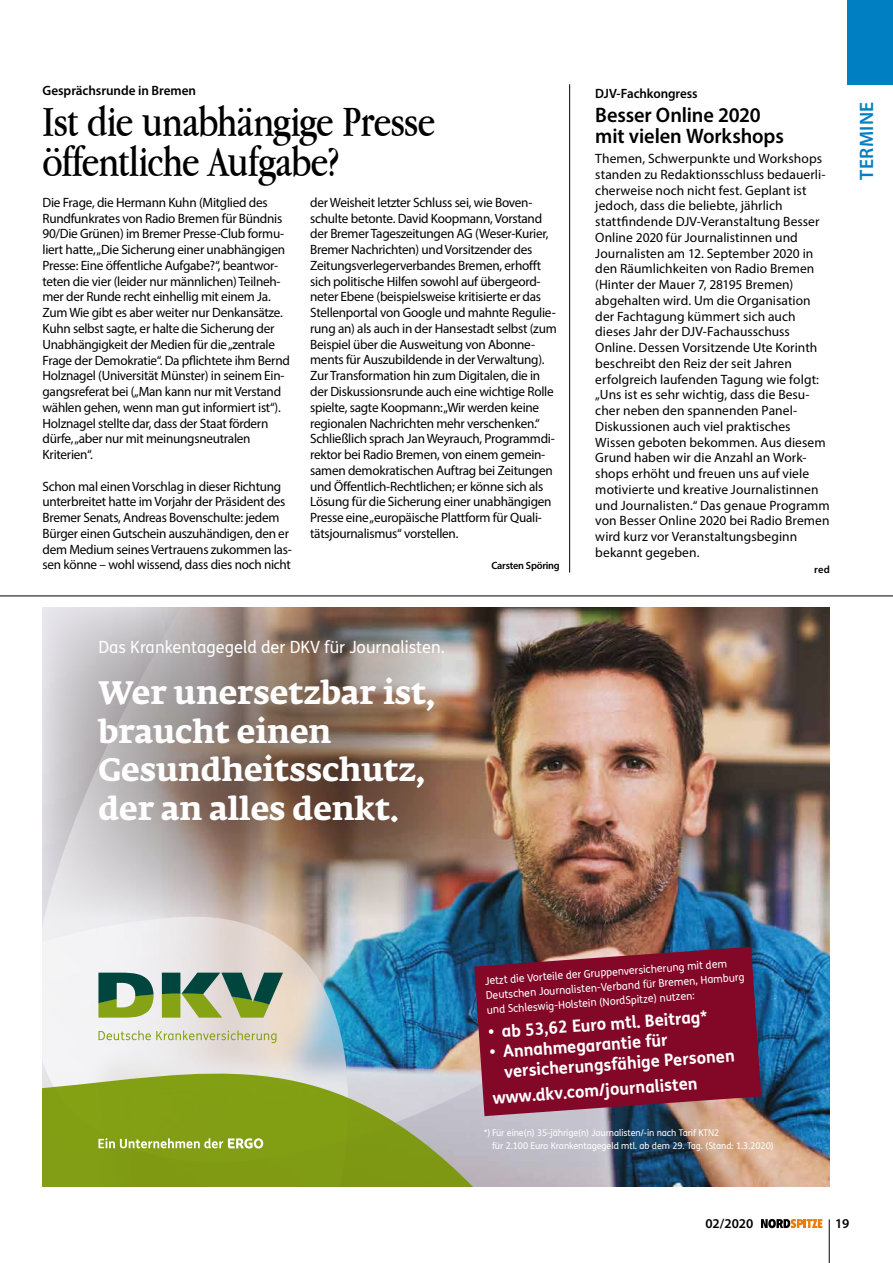
<style>
.page{position:relative;width:893px;height:1263px;background:#fff}
.page>*{position:absolute;margin:0;border:0;box-sizing:border-box;transform-origin:0 0}
.t1{font:45px/40.5px "Apple Garamond";letter-spacing:-.015em;color:#000}
.t2{font:700 32.25px/38.7px "Fedra Serif A Pro";color:#fff}
.t3{font:600 21px/21px "Myriad Pro";letter-spacing:-.005em;color:#000}
.t4{font:600 19.5px "Myriad Pro";letter-spacing:.02em;color:#007fc3}
.t5{font:700 16.8px/20.2px "FS Me";color:#fff}
.t6{font:16.8px "FS Me";color:#fff}
.t7{font:13.5px/15.8px "Myriad Pro";letter-spacing:-.02em;color:#000}
.t8{font:13.5px/15.8px "Myriad Pro";letter-spacing:.005em;color:#000}
.t9{font:600 13.5px "Myriad Pro";letter-spacing:-.005em;color:#000}
.t10{font:10.8px/14.7px "FS Me";color:#fff}
.t11{font:600 10.5px "Myriad Pro";letter-spacing:-.02em;color:#000}
.t12{font:9.15px/13px "FS Me";letter-spacing:-.005em;color:#fff}
</style>
<div class="page">
<svg style="left:761px;top:1219px;width:61px;height:10px"></svg>
<hr style="left:829px;top:1219px;width:1px;height:44px;background:#000">
<div style="left:848px;top:0;width:45px;height:85px;background:#007fc3"></div>
<hr style="left:0;top:596px;width:893px;height:1px;background:#000">
<img style="left:43px;top:607px;width:786px;height:579px">
<svg style="left:98px;top:1030px;width:178px;height:13px"></svg>
<svg style="left:98px;top:973px;width:56px;height:45px"></svg>
<svg style="left:162px;top:973px;width:121px;height:45px"></svg>
<svg style="left:98px;top:1138px;width:165px;height:10px"></svg>
<svg style="left:474px;top:947px;width:287px;height:169px;fill:#830828"></svg>
<hr style="left:569px;top:84px;width:1px;height:488px;background:#000">
<p class="t9" style="left:43px;top:82px;width:155px">Gesprächsrunde in Bremen</p>
<h1 class="t1" style="left:43px;top:100px;width:395px">Ist die unabhängige Presse öffentliche Aufgabe?</h1>
<p class="t7" style="left:43px;top:194px;width:249px">Die Frage, die Hermann Kuhn (Mitglied des Rundfunkrates von Radio Bremen für Bündnis 90/Die Grünen) im Bremer Presse-Club formu&shy;liert hatte, „Die Sicherung einer unabhängigen Presse: Eine öffentliche Aufgabe?“, beantwor&shy;teten die vier (leider nur männlichen) Teilneh&shy;mer der Runde recht einhellig mit einem Ja.<br>Zum Wie gibt es aber weiter nur Denkansätze.<br>Kuhn selbst sagte, er halte die Sicherung der Unabhängigkeit der Medien für die „zentrale Frage der Demokratie“. Da pflichtete ihm Bernd Holznagel (Universität Münster) in seinem Ein&shy;gangsreferat bei („Man kann nur mit Verstand wählen gehen, wenn man gut informiert ist“).<br>Holznagel stellte dar, dass der Staat fördern dürfe, „aber nur mit meinungsneutralen Kriterien“.</p>
<p class="t7" style="left:43px;top:478px;width:251px">Schon mal einen Vorschlag in dieser Richtung unterbreitet hatte im Vorjahr der Präsident des Bremer Senats, Andreas Bovenschulte: jedem Bürger einen Gutschein auszuhändigen, den er dem Medium seines Vertrauens zukommen las&shy;sen könne – wohl wissend, dass dies noch nicht</p>
<p class="t7" style="left:310px;top:194px;width:248px">der Weisheit letzter Schluss sei, wie Boven&shy;schulte betonte. David Koopmann, Vorstand der Bremer Tageszeitungen AG (Weser-Kurier, Bremer Nachrichten) und Vorsitzender des Zeitungsverlegerverbandes Bremen, erhofft sich politische Hilfen sowohl auf übergeord&shy;neter Ebene (beispielsweise kritisierte er das Stellenportal von Google und mahnte Regulie&shy;rung an) als auch in der Hansestadt selbst (zum Beispiel über die Ausweitung von Abonne&shy;ments für Auszubildende in der Verwaltung).<br>Zur Transformation hin zum Digitalen, die in der Diskussionsrunde auch eine wichtige Rolle spielte, sagte Koopmann: „Wir werden keine regionalen Nachrichten mehr verschenken.“ Schließlich sprach Jan Weyrauch, Programmdi&shy;rektor bei Radio Bremen, von einem gemein&shy;samen demokratischen Auftrag bei Zeitungen und Öffentlich-Rechtlichen; er könne sich als Lösung für die Sicherung einer unabhängigen Presse eine „europäische Plattform für Quali&shy;tätsjournalismus“ vorstellen.</p>
<p class="t11" style="left:491px;top:559px;width:70px">Carsten Spöring</p>
<p class="t6" style="left:98px;top:635px;width:348px">Das Krankentagegeld der DKV für Journalisten.</p>
<h2 class="t2" style="left:98px;top:673px;width:338px">Wer unersetzbar ist, braucht einen<br>Gesundheitsschutz, der an alles denkt.</h2>
<p class="t9" style="left:595px;top:85px;width:104px">DJV-Fachkongress</p>
<h3 class="t3" style="left:595px;top:104px;width:190px">Besser Online 2020 mit vielen Workshops</h3>
<p class="t8" style="left:595px;top:150px;width:236px">Themen, Schwerpunkte und Workshops standen zu Redaktionsschluss bedauerli&shy;cherweise noch nicht fest. Geplant ist jedoch, dass die beliebte, jährlich stattfindende DJV-Veranstaltung Besser Online 2020 für Journalistinnen und Journalisten am 12. September 2020 in den Räumlichkeiten von Radio Bremen (Hinter der Mauer 7, 28195 Bremen) abgehalten wird. Um die Organisation der Fachtagung kümmert sich auch dieses Jahr der DJV-Fachausschuss Online. Dessen Vorsitzende Ute Korinth beschreibt den Reiz der seit Jahren erfolgreich laufenden Tagung wie folgt: „Uns ist es sehr wichtig, dass die Besu&shy;cher neben den spannenden Panel-Diskussionen auch viel praktisches Wissen geboten bekommen. Aus diesem Grund haben wir die Anzahl an Work&shy;shops erhöht und freuen uns auf viele motivierte und kreative Journalistinnen und Journalisten.“ Das genaue Programm von Besser Online 2020 bei Radio Bremen wird kurz vor Veranstaltungsbeginn bekannt gegeben.</p>
<p class="t11" style="left:814px;top:562px;width:17px">red</p>
<h3 class="t4" style="left:854px;top:180px;width:80px;rotate:-90deg">TERMINE</h3>
<p class="t10" style="left:484px;top:973px;width:261px;rotate:-4deg">Jetzt die Vorteile der Gruppenversicherung mit dem<br>Deutschen Journalisten-Verband für Bremen, Hamburg und Schleswig-Holstein (NordSpitze) nutzen:</p>
<p class="t5" style="left:488px;top:1021px;width:221px;rotate:-4deg">• ab 53,62 Euro mtl. Beitrag*</p>
<p class="t5" style="left:502px;top:1040px;width:232px;text-indent:-13px;rotate:-4deg">• Annahmegarantie für versicherungsfähige Personen</p>
<p class="t5" style="left:492px;top:1086px;width:207px;rotate:-4deg">www.dkv.com/journalisten</p>
<p class="t12" style="left:492px;top:1126px;width:283px;text-indent:-8px">*) Für eine(n) 35-jährige(n) Journalisten/-in nach Tarif KTN2<br>für 2.100 Euro Krankentagegeld mtl. ab dem 29. Tag. (Stand: 1.3.2020)</p>
<p class="t9" style="left:705px;top:1215px;width:49px">02/2020</p>
<p class="t9" style="left:835px;top:1215px;width:16px">19</p>
</div>
